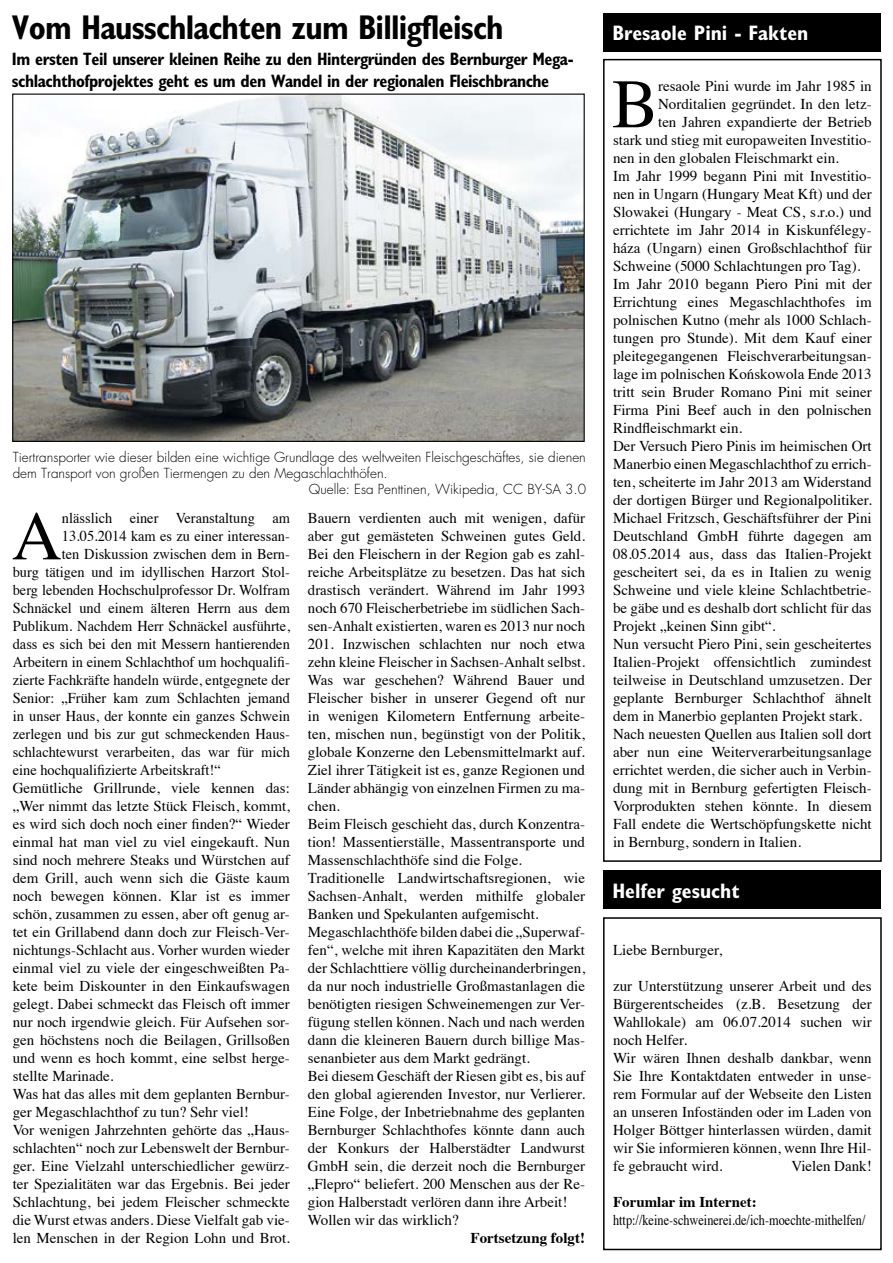
<style>
.page{position:relative;width:893px;height:1263px;background:#fff}
.page>*{position:absolute;margin:0;border:0;box-sizing:border-box;transform-origin:0 0}
.Fließtext_mit_Ini{font:69.45px "Times";color:#000}
.Ü1{font:700 condensed 34.5px "Gill Sans";letter-spacing:-.025em;color:#000;scale:.95 1}
.t1{font:700 condensed 21px "Gill Sans";color:#fff}
.Ü2{font:700 condensed 18px/21.6px "Gill Sans";letter-spacing:-.025em;color:#000;scale:.95 1}
.Fließtext_Ohne_Init{font:15px/18px "Times";color:#000;text-align:justify}
.Fließtext_mit_Ini-2{font:15px "Times";color:#000;scale:.96 1}
.Fließtext_mit_Ini-3{font:15px "Times";color:#000}
.Fließtext_Ohne_Init-2{font:15px "Times";color:#000;scale:.82 1}
.Fließtext_Ohne_Init-3{font:700 15px "Times";color:#000}
.t2{font:300 13.5px/16.2px "Futura";color:#000}
</style>
<div class="page">
<img style="left:14px;top:96px;width:569px;height:344px">
<div style="left:603px;top:59px;width:279px;height:803px;border:2px solid #000"></div>
<div style="left:604px;top:13px;width:277px;height:39px;background:#000"></div>
<div style="left:603px;top:917px;width:279px;height:333px;border:2px solid #000"></div>
<div style="left:604px;top:870px;width:277px;height:39px;background:#000"></div>
<p class="Ü1" style="left:12px;top:7px;width:519px">Vom Hausschlachten zum Billigfleisch</p>
<p class="Ü2" style="left:12px;top:48px;width:593px">Im ersten Teil unserer kleinen Reihe zu den Hintergründen des Bernburger Mega&shy;schlachthofprojektes geht es um den Wandel in der regionalen Fleischbranche</p>
<p class="t2" style="left:13px;top:449px;width:575px">Tiertransporter wie dieser bilden eine wichtige Grundlage des weltweiten Fleischgeschäftes, sie dienen dem Transport von großen Tiermengen zu den Megaschlachthöfen.</p>
<p class="t2" style="left:309px;top:481px;width:279px">Quelle: Esa Penttinen, Wikipedia, CC BY-SA 3.0</p>
<p class="Fließtext_mit_Ini" style="left:12px;top:471px;width:52px">A</p>
<p class="Fließtext_mit_Ini-2" style="left:62px;top:504px;width:239px">nlässlich einer Veranstaltung am</p>
<p class="Fließtext_Ohne_Init" style="left:308px;top:508px;width:279px">Bauern verdienten auch mit wenigen, dafür aber gut gemästeten Schweinen gutes Geld.<br>Bei den Fleischern in der Region gab es zahl&shy;reiche Arbeitsplätze zu besetzen. Das hat sich drastisch verändert. Während im Jahr 1993 noch 670 Fleischerbetriebe im südlichen Sach&shy;sen-Anhalt existierten, waren es 2013 nur noch 201. Inzwischen schlachten nur noch etwa zehn kleine Fleischer in Sachsen-Anhalt selbst.</p>
<p class="Fließtext_Ohne_Init" style="left:308px;top:670px;width:279px">Was war geschehen? Während Bauer und Fleischer bisher in unserer Gegend oft nur in wenigen Kilometern Entfernung arbeite&shy;ten, mischen nun, begünstigt von der Politik, globale Konzerne den Lebensmittelmarkt auf.<br>Ziel ihrer Tätigkeit ist es, ganze Regionen und Länder abhängig von einzelnen Firmen zu ma&shy;chen.</p>
<p class="Fließtext_Ohne_Init" style="left:308px;top:814px;width:279px">Beim Fleisch geschieht das, durch Konzentra&shy;tion! Massentierställe, Massentransporte und Massenschlachthöfe sind die Folge.</p>
<p class="Fließtext_Ohne_Init" style="left:308px;top:868px;width:279px">Traditionelle Landwirtschaftsregionen, wie Sachsen-Anhalt, werden mithilfe globaler Banken und Spekulanten aufgemischt.</p>
<p class="Fließtext_Ohne_Init" style="left:308px;top:922px;width:279px">Megaschlachthöfe bilden dabei die „Superwaf&shy;fen“, welche mit ihren Kapazitäten den Markt der Schlachttiere völlig durcheinanderbringen, da nur noch industrielle Großmastanlagen die benötigten riesigen Schweinemengen zur Ver&shy;fügung stellen können. Nach und nach werden dann die kleineren Bauern durch billige Mas&shy;senanbieter aus dem Markt gedrängt.</p>
<p class="Fließtext_Ohne_Init" style="left:308px;top:1066px;width:279px">Bei diesem Geschäft der Riesen gibt es, bis auf den global agierenden Investor, nur Verlierer.<br>Eine Folge, der Inbetriebnahme des geplanten Bernburger Schlachthofes könnte dann auch der Konkurs der Halberstädter Landwurst GmbH sein, die derzeit noch die Bernburger „Flepro“ beliefert. 200 Menschen aus der Re&shy;gion Halberstadt verlören dann ihre Arbeit!</p>
<p class="Fließtext_Ohne_Init" style="left:308px;top:1210px;width:152px">Wollen wir das wirklich?</p>
<p class="Fließtext_Ohne_Init-3" style="left:470px;top:1224px;width:116px">Fortsetzung folgt!</p>
<p class="Fließtext_mit_Ini-2" style="left:62px;top:522px;width:239px">13.05.2014 kam es zu einer interessan-</p>
<p class="Fließtext_mit_Ini-2" style="left:62px;top:540px;width:239px">ten Diskussion zwischen dem in Bern-</p>
<p class="Fließtext_mit_Ini-2" style="left:13px;top:558px;width:290px">burg tätigen und im idyllischen Harzort Stol-</p>
<p class="Fließtext_mit_Ini-2" style="left:13px;top:576px;width:290px">berg lebenden Hochschulprofessor Dr. Wolfram</p>
<p class="Fließtext_mit_Ini-2" style="left:13px;top:594px;width:290px">Schnäckel und einem älteren Herrn aus dem</p>
<p class="Fließtext_mit_Ini-2" style="left:13px;top:612px;width:290px">Publikum. Nachdem Herr Schnäckel ausführte,</p>
<p class="Fließtext_mit_Ini-2" style="left:13px;top:630px;width:290px">dass es sich bei den mit Messern hantierenden</p>
<p class="Fließtext_mit_Ini-2" style="left:13px;top:648px;width:290px">Arbeitern in einem Schlachthof um hochqualifi-</p>
<p class="Fließtext_mit_Ini-2" style="left:13px;top:666px;width:290px">zierte Fachkräfte handeln würde, entgegnete der</p>
<p class="Fließtext_mit_Ini-2" style="left:13px;top:684px;width:290px">Senior: „Früher kam zum Schlachten jemand</p>
<p class="Fließtext_mit_Ini-2" style="left:13px;top:702px;width:290px">in unser Haus, der konnte ein ganzes Schwein</p>
<p class="Fließtext_mit_Ini-2" style="left:13px;top:720px;width:290px">zerlegen und bis zur gut schmeckenden Haus-</p>
<p class="Fließtext_mit_Ini-2" style="left:13px;top:738px;width:290px">schlachtewurst verarbeiten, das war für mich</p>
<p class="Fließtext_mit_Ini-2" style="left:13px;top:756px;width:218px">eine hochqualifizierte Arbeitskraft!“</p>
<p class="Fließtext_Ohne_Init" style="left:13px;top:778px;width:279px">Gemütliche Grillrunde, viele kennen das: „Wer nimmt das letzte Stück Fleisch, kommt, es wird sich doch noch einer finden?“ Wieder einmal hat man viel zu viel eingekauft. Nun sind noch mehrere Steaks und Würstchen auf dem Grill, auch wenn sich die Gäste kaum noch bewegen können. Klar ist es immer schön, zusammen zu essen, aber oft genug ar&shy;tet ein Grillabend dann doch zur Fleisch-Ver&shy;nichtungs-Schlacht aus. Vorher wurden wieder einmal viel zu viele der eingeschweißten Pa&shy;kete beim Diskounter in den Einkaufswagen gelegt. Dabei schmeckt das Fleisch oft immer nur noch irgendwie gleich. Für Aufsehen sor&shy;gen höchstens noch die Beilagen, Grillsoßen und wenn es hoch kommt, eine selbst herge&shy;stellte Marinade.</p>
<p class="Fließtext_Ohne_Init" style="left:13px;top:1084px;width:279px">Was hat das alles mit dem geplanten Bernbur&shy;ger Megaschlachthof zu tun? Sehr viel!</p>
<p class="Fließtext_Ohne_Init" style="left:13px;top:1120px;width:279px">Vor wenigen Jahrzehnten gehörte das „Haus&shy;schlachten“ noch zur Lebenswelt der Bernbur&shy;ger. Eine Vielzahl unterschiedlicher gewürz&shy;ter Spezialitäten war das Ergebnis. Bei jeder Schlachtung, bei jedem Fleischer schmeckte die Wurst etwas anders. Diese Vielfalt gab vie&shy;len Menschen in der Region Lohn und Brot.</p>
<p class="t1" style="left:612px;top:21px;width:197px">Bresaole Pini - Fakten</p>
<p class="Fließtext_mit_Ini" style="left:612px;top:39px;width:48px">B</p>
<p class="Fließtext_mit_Ini-3" style="left:658px;top:72px;width:215px">resaole Pini wurde im Jahr 1985 in</p>
<p class="Fließtext_mit_Ini-3" style="left:658px;top:90px;width:215px">Norditalien gegründet. In den letz-</p>
<p class="Fließtext_mit_Ini-3" style="left:658px;top:108px;width:215px">ten Jahren expandierte der Betrieb</p>
<p class="Fließtext_mit_Ini-3" style="left:613px;top:126px;width:260px">stark und stieg mit europaweiten Investitio-</p>
<p class="Fließtext_mit_Ini-3" style="left:613px;top:144px;width:227px">nen in den globalen Fleischmarkt ein.</p>
<p class="Fließtext_Ohne_Init" style="left:613px;top:166px;width:260px">Im Jahr 1999 begann Pini mit Investitio&shy;nen in Ungarn (Hungary Meat Kft) und der Slowakei (Hungary - Meat CS, s.r.o.) und errichtete im Jahr 2014 in Kiskunfélegy&shy;háza (Ungarn) einen Großschlachthof für Schweine (5000 Schlachtungen pro Tag).</p>
<p class="Fließtext_Ohne_Init" style="left:613px;top:274px;width:260px">Im Jahr 2010 begann Piero Pini mit der Errichtung eines Megaschlachthofes im polnischen Kutno (mehr als 1000 Schlach&shy;tungen pro Stunde). Mit dem Kauf einer pleitegegangenen Fleischverarbeitungsan&shy;lage im polnischen Końskowola Ende 2013 tritt sein Bruder Romano Pini mit seiner Firma Pini Beef auch in den polnischen Rindfleischmarkt ein.</p>
<p class="Fließtext_Ohne_Init" style="left:613px;top:436px;width:260px">Der Versuch Piero Pinis im heimischen Ort Manerbio einen Megaschlachthof zu errich&shy;ten, scheiterte im Jahr 2013 am Widerstand der dortigen Bürger und Regionalpolitiker.<br>Michael Fritzsch, Geschäftsführer der Pini Deutschland GmbH führte dagegen am 08.05.2014 aus, dass das Italien-Projekt gescheitert sei, da es in Italien zu wenig Schweine und viele kleine Schlachtbetrie&shy;be gäbe und es deshalb dort schlicht für das Projekt „keinen Sinn gibt“.</p>
<p class="Fließtext_Ohne_Init" style="left:613px;top:634px;width:260px">Nun versucht Piero Pini, sein gescheitertes Italien-Projekt offensichtlich zumindest teilweise in Deutschland umzusetzen. Der geplante Bernburger Schlachthof ähnelt dem in Manerbio geplanten Projekt stark.</p>
<p class="Fließtext_Ohne_Init" style="left:613px;top:724px;width:260px">Nach neuesten Quellen aus Italien soll dort aber nun eine Weiterverarbeitungsanlage errichtet werden, die sicher auch in Verbin&shy;dung mit in Bernburg gefertigten Fleisch-Vorprodukten stehen könnte. In diesem Fall endete die Wertschöpfungskette nicht in Bernburg, sondern in Italien.</p>
<p class="t1" style="left:612px;top:878px;width:129px">Helfer gesucht</p>
<p class="Fließtext_Ohne_Init" style="left:613px;top:940px;width:111px">Liebe Bernburger,</p>
<p class="Fließtext_Ohne_Init" style="left:613px;top:976px;width:260px">zur Unterstützung unserer Arbeit und des Bürgerentscheides (z.B. Besetzung der Wahllokale) am 06.07.2014 suchen wir noch Helfer.</p>
<p class="Fließtext_Ohne_Init" style="left:613px;top:1048px;width:260px">Wir wären Ihnen deshalb dankbar, wenn Sie Ihre Kontaktdaten entweder in unse&shy;rem Formular auf der Webseite den Listen an unseren Infoständen oder im Laden von Holger Böttger hinterlassen würden, damit wir Sie informieren können, wenn Ihre Hil&shy;fe gebraucht wird.</p>
<p class="Fließtext_Ohne_Init" style="left:791px;top:1156px;width:82px">Vielen Dank!</p>
<p class="Fließtext_Ohne_Init-3" style="left:613px;top:1188px;width:145px">Forumlar im Internet:</p>
<p class="Fließtext_Ohne_Init-2" style="left:613px;top:1206px;width:309px">http://keine-schweinerei.de/ich-moechte-mithelfen/</p>
</div>
